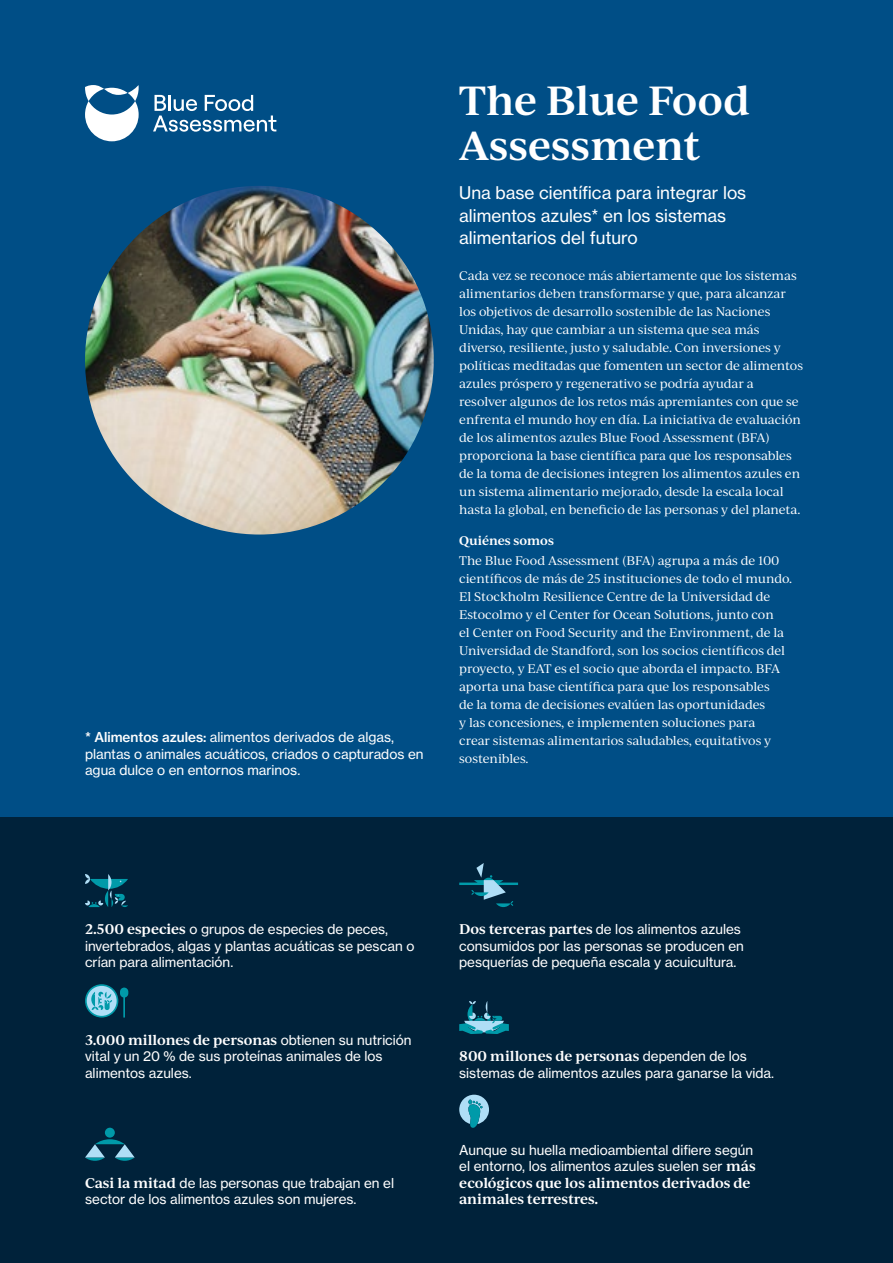
<style>
.page{position:relative;width:893px;height:1263px;background:#fff}
.page>*{position:absolute;margin:0;border:0;box-sizing:border-box;transform-origin:0 0}
.t1{font:600 39px/45px "Ivy Journal";color:#fff}
.t2{font:17.25px/22.5px "N Haas Grotesk TX Pro 55 Rg";color:#fff}
.t3{font:13.5px/16.5px "N Haas Grotesk TX Pro 55 Rg";color:#fff}
.t4{font:600 13.5px/16.5px "Ivy Journal";color:#fff}
.t5{font:12px/18px "Ivy Journal";letter-spacing:-.01em;color:#fff}
.t6{font:600 12px "Ivy Journal";color:#fff}
.s1{font-family:"N Haas Grotesk TX Pro 65 Md"}
.s2{font-family:"Ivy Journal";font-weight:600}
.s3{font-family:"N Haas Grotesk TX Pro 55 Rg";font-weight:400}
</style>
<div class="page">
<div style="left:0;top:816px;width:893px;height:447px;background:#00223a"></div>
<div style="left:0;top:0;width:893px;height:816px;background:#004e86"></div>
<svg style="left:85px;top:85px;width:54px;height:56px"></svg>
<svg style="left:153px;top:95px;width:123px;height:37px"></svg>
<img style="left:85px;top:186px;width:349px;height:348px;border-radius:174px">
<svg style="left:85px;top:874px;width:43px;height:33px"></svg>
<svg style="left:459px;top:863px;width:59px;height:44px"></svg>
<svg style="left:85px;top:984px;width:33px;height:33px"></svg>
<svg style="left:87px;top:986px;width:41px;height:31px"></svg>
<svg style="left:459px;top:1001px;width:50px;height:33px"></svg>
<div style="left:105px;top:1128px;width:10px;height:9px;background:#009aa9;border-radius:50%"></div>
<svg style="left:85px;top:1139px;width:50px;height:22px"></svg>
<svg style="left:459px;top:1095px;width:30px;height:33px"></svg>
<p class="t3" style="left:85px;top:729px;width:340px"><span class="s1">* Alimentos azules:</span> alimentos derivados de algas, plantas o animales acuáticos, criados o capturados en agua dulce o en entornos marinos.</p>
<h1 class="t1" style="left:459px;top:76px;width:292px">The Blue Food<br>Assessment</h1>
<h2 class="t2" style="left:459px;top:182px;width:289px">Una base científica para integrar los alimentos azules* en los sistemas alimentarios del futuro</h2>
<p class="t5" style="left:459px;top:266px;width:345px">Cada vez se reconoce más abiertamente que los sistemas alimentarios deben transformarse y que, para alcanzar los objetivos de desarrollo sostenible de las Naciones Unidas, hay que cambiar a un sistema que sea más diverso, resiliente, justo y saludable. Con inversiones y políticas meditadas que fomenten un sector de alimentos azules próspero y regenerativo se podría ayudar a resolver algunos de los retos más apremiantes con que se enfrenta el mundo hoy en día. La iniciativa de evaluación de los alimentos azules Blue Food Assessment (BFA) proporciona la base científica para que los responsables de la toma de decisiones integren los alimentos azules en un sistema alimentario mejorado, desde la escala local hasta la global, en beneficio de las personas y del planeta.</p>
<p class="t6" style="left:459px;top:532px;width:96px">Quiénes somos</p>
<p class="t5" style="left:459px;top:551px;width:335px">The Blue Food Assessment (BFA) agrupa a más de 100 científicos de más de 25 instituciones de todo el mundo.<br>El Stockholm Resilience Centre de la Universidad de Estocolmo y el Center for Ocean Solutions, junto con<br>el Center on Food Security and the Environment, de la Universidad de Standford, son los socios científicos del proyecto, y EAT es el socio que aborda el impacto. BFA aporta una base científica para que los responsables<br>de la toma de decisiones evalúen las oportunidades<br>y las concesiones, e implementen soluciones para<br>crear sistemas alimentarios saludables, equitativos y sostenibles.</p>
<p class="t3" style="left:85px;top:921px;width:331px"><span class="s2">2.500 especies</span> o grupos de especies de peces, invertebrados, algas y plantas acuáticas se pescan o crían para alimentación.</p>
<p class="t3" style="left:459px;top:921px;width:286px"><span class="s2">Dos terceras partes</span> de los alimentos azules consumidos por las personas se producen en pesquerías de pequeña escala y acuicultura.</p>
<p class="t4" style="left:85px;top:1031px;width:328px">3.000 millones de personas <span class="s3">obtienen su nutrición</span></p>
<p class="t3" style="left:85px;top:1048px;width:299px">vital y un 20 % de sus proteínas animales de los alimentos azules.</p>
<p class="t4" style="left:459px;top:1047px;width:289px">800 millones de personas <span class="s3">dependen de los</span></p>
<p class="t3" style="left:459px;top:1064px;width:316px">sistemas de alimentos azules para ganarse la vida.</p>
<p class="t3" style="left:85px;top:1175px;width:311px"><span class="s2">Casi la mitad</span> de las personas que trabajan en el sector de los alimentos azules son mujeres.</p>
<p class="t3" style="left:459px;top:1142px;width:298px">Aunque su huella medioambiental difiere según el entorno, los alimentos azules suelen ser <span class="s2">más</span></p>
<p class="t4" style="left:459px;top:1174px;width:293px">ecológicos que los alimentos derivados de animales terrestres.</p>
</div>
